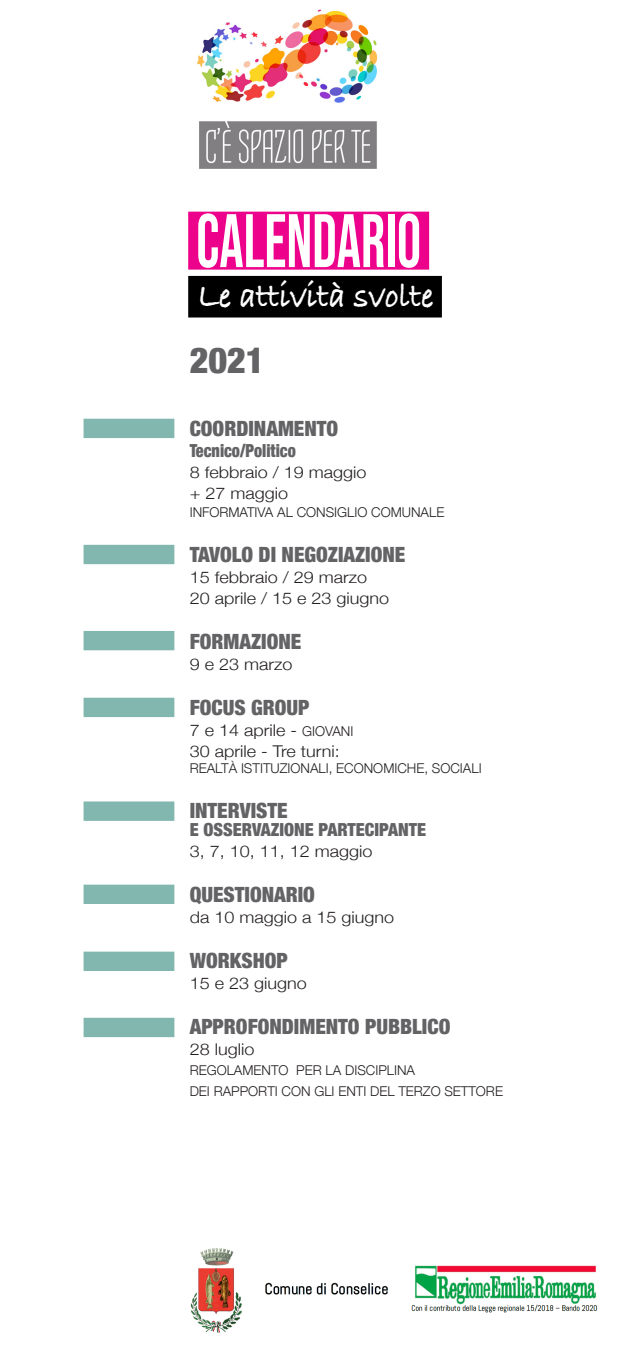
<style>
.page{position:relative;width:638px;height:1361px;background:#fff}
.page>*{position:absolute;margin:0;border:0;box-sizing:border-box;transform-origin:0 0}
.t1{font:75.6px "Bebas Neue";color:#fff;scale:.8 1}
.t2{font:700 36px "Bradley Hand ITCTT";color:#fff;scale:.91 1}
.t3{font:900 condensed 36px "Helvetica Neue";color:#636366}
.t4{font:900 condensed 21px "Helvetica Neue";color:#636366}
.t5{font:900 condensed 18px "Helvetica Neue";color:#636366}
.t6{font:900 condensed 18px "Helvetica Neue";color:#636366;scale:.9 1}
.t7{font:300 16.2px "Helvetica Neue";color:#231f20;scale:1.11 1}
.t8{font:300 13.5px "Helvetica Neue";color:#231f20}
.s1{font-size:13.5px}
</style>
<div class="page">
<div style="left:188px;top:212px;width:241px;height:58px;background:#ed028c"></div>
<div style="left:188px;top:276px;width:254px;height:41px;background:#000"></div>
<div style="left:84px;top:419px;width:90px;height:19px;background:#81b7af"></div>
<img style="left:197px;top:9px;width:181px;height:159px">
<img style="left:190px;top:1248px;width:408px;height:85px">
<div style="left:84px;top:545px;width:90px;height:19px;background:#81b7af"></div>
<div style="left:84px;top:631px;width:90px;height:19px;background:#81b7af"></div>
<div style="left:84px;top:698px;width:90px;height:19px;background:#81b7af"></div>
<div style="left:84px;top:801px;width:90px;height:20px;background:#81b7af;border:2px solid #81b7af"></div>
<div style="left:84px;top:884px;width:90px;height:20px;background:#81b7af;border:2px solid #81b7af"></div>
<div style="left:84px;top:951px;width:90px;height:20px;background:#81b7af;border:2px solid #81b7af"></div>
<div style="left:84px;top:1017px;width:90px;height:20px;background:#81b7af;border:2px solid #81b7af"></div>
<p class="t1" style="left:196px;top:198px;width:283px">CALENDARIO</p>
<p class="t2" style="left:198px;top:269px;width:260px">Le attività svolte</p>
<p class="t3" style="left:190px;top:330px;width:76px">2021</p>
<p class="t4" style="left:190px;top:411px;width:150px">COORDINAMENTO</p>
<p class="t6" style="left:190px;top:435px;width:119px">Tecnico/Politico</p>
<p class="t7" style="left:190px;top:459px;width:161px">8 febbraio / 19 maggio</p>
<p class="t7" style="left:190px;top:480px;width:90px">+ 27 maggio</p>
<p class="t8" style="left:190px;top:501px;width:256px">INFORMATIVA AL CONSIGLIO COMUNALE</p>
<p class="t4" style="left:190px;top:537px;width:217px">TAVOLO DI NEGOZIAZIONE</p>
<p class="t7" style="left:190px;top:564px;width:161px">15 febbraio / 29 marzo</p>
<p class="t7" style="left:190px;top:585px;width:181px">20 aprile / 15 e 23 giugno</p>
<p class="t4" style="left:190px;top:624px;width:113px">FORMAZIONE</p>
<p class="t7" style="left:190px;top:651px;width:94px">9 e 23 marzo</p>
<p class="t4" style="left:190px;top:690px;width:121px">FOCUS GROUP</p>
<p class="t7" style="left:190px;top:717px;width:149px">7 e 14 aprile - <span class="s1">GIOVANI</span></p>
<p class="t7" style="left:190px;top:738px;width:137px">30 aprile - Tre turni:</p>
<p class="t8" style="left:190px;top:757px;width:293px">REALTÀ ISTITUZIONALI, ECONOMICHE, SOCIALI</p>
<p class="t4" style="left:190px;top:793px;width:100px">INTERVISTE</p>
<p class="t5" style="left:190px;top:815px;width:238px">E OSSERVAZIONE PARTECIPANTE</p>
<p class="t7" style="left:190px;top:838px;width:166px">3, 7, 10, 11, 12 maggio</p>
<p class="t4" style="left:190px;top:877px;width:127px">QUESTIONARIO</p>
<p class="t7" style="left:190px;top:904px;width:186px">da 10 maggio a 15 giugno</p>
<p class="t4" style="left:190px;top:943px;width:100px">WORKSHOP</p>
<p class="t7" style="left:190px;top:970px;width:107px">15 e 23 giugno</p>
<p class="t4" style="left:190px;top:1009px;width:262px">APPROFONDIMENTO PUBBLICO</p>
<p class="t7" style="left:190px;top:1036px;width:60px">28 luglio</p>
<p class="t8" style="left:190px;top:1059px;width:227px">REGOLAMENTO PER LA DISCIPLINA</p>
<p class="t8" style="left:190px;top:1080px;width:315px">DEI RAPPORTI CON GLI ENTI DEL TERZO SETTORE</p>
</div>
